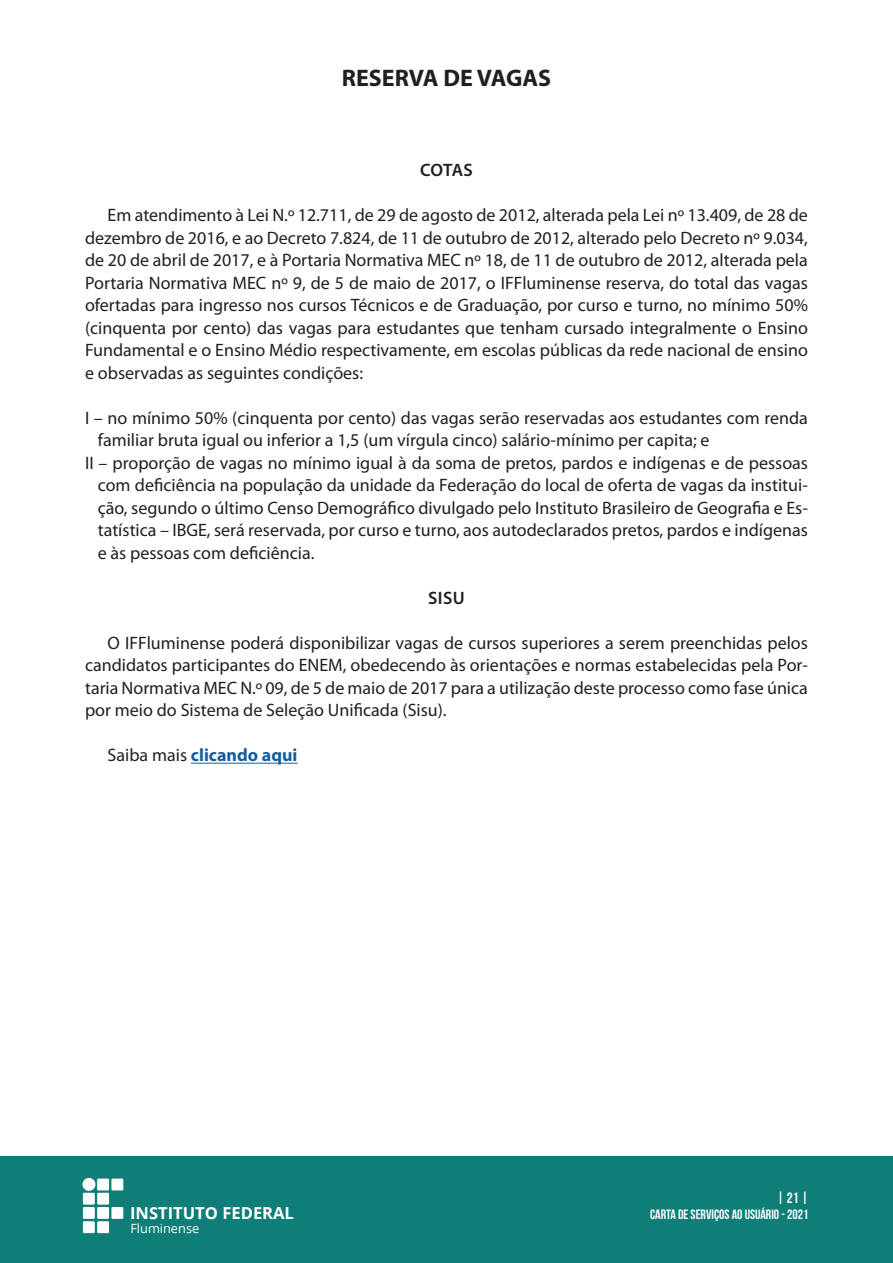
<style>
.page{position:relative;width:893px;height:1263px;background:#fff}
.page>*{position:absolute;margin:0;border:0;box-sizing:border-box;transform-origin:0 0}
.Título{font:700 24px "Myriad Pro";color:#231f20}
.Artigos{font:18px/22.5px "Myriad Pro";color:#231f20;text-align:justify}
.t1{font:700 18px "Myriad Pro";color:#175d9e}
.Entretítulo{font:600 18px "Myriad Pro";letter-spacing:.02em;color:#231f20}
.t2{font:700 16.5px "Open Sans";color:#fff}
.t3{font:700 15px "Bebas Neue";color:#fff}
.t4{font:700 13.5px "Bebas Neue";color:#fff}
.t5{font:12.75px "Open Sans";color:#fff}
.s1{font-weight:400;color:#231f20}
</style>
<div class="page">
<div style="left:0;top:1157px;width:893px;height:106px;background:#0f7d78"></div>
<div style="left:97px;top:1178px;width:12px;height:12px;background:#fff"></div>
<div style="left:111px;top:1178px;width:12px;height:12px;background:#fff"></div>
<div style="left:111px;top:1207px;width:12px;height:12px;background:#fff"></div>
<div style="left:83px;top:1193px;width:12px;height:11px;background:#fff"></div>
<div style="left:97px;top:1193px;width:12px;height:11px;background:#fff"></div>
<div style="left:83px;top:1207px;width:12px;height:12px;background:#fff"></div>
<div style="left:97px;top:1207px;width:12px;height:12px;background:#fff"></div>
<div style="left:83px;top:1221px;width:12px;height:12px;background:#fff"></div>
<div style="left:97px;top:1221px;width:12px;height:12px;background:#fff"></div>
<div style="left:82px;top:1178px;width:13px;height:13px;background:#fff;border-radius:50%"></div>
<hr style="left:191px;top:763px;width:107px;height:1px;background:#175d9e">
<p class="Título" style="left:342px;top:63px;width:211px">RESERVA DE VAGAS</p>
<p class="Entretítulo" style="left:420px;top:160px;width:54px">COTAS</p>
<p class="Artigos" style="left:85px;top:204px;width:724px;text-indent:22px">Em atendimento à Lei N.º 12.711, de 29 de agosto de 2012, alterada pela Lei nº 13.409, de 28 de dezembro de 2016, e ao Decreto 7.824, de 11 de outubro de 2012, alterado pelo Decreto nº 9.034, de 20 de abril de 2017, e à Portaria Normativa MEC nº 18, de 11 de outubro de 2012, alterada pela Portaria Normativa MEC nº 9, de 5 de maio de 2017, o IFFluminense reserva, do total das vagas ofertadas para ingresso nos cursos Técnicos e de Graduação, por curso e turno, no mínimo 50% (cinquenta por cento) das vagas para estudantes que tenham cursado integralmente o Ensino Fundamental e o Ensino Médio respectivamente, em escolas públicas da rede nacional de ensino e observadas as seguintes condições:</p>
<p class="Artigos" style="left:98px;top:406px;width:712px;text-indent:-13px">I – no mínimo 50% (cinquenta por cento) das vagas serão reservadas aos estudantes com renda familiar bruta igual ou inferior a 1,5 (um vírgula cinco) salário-mínimo per capita; e</p>
<p class="Artigos" style="left:98px;top:451px;width:712px;text-indent:-13px">II – proporção de vagas no mínimo igual à da soma de pretos, pardos e indígenas e de pessoas com deficiência na população da unidade da Federação do local de oferta de vagas da institui&shy;ção, segundo o último Censo Demográfico divulgado pelo Instituto Brasileiro de Geografia e Es&shy;tatística – IBGE, será reservada, por curso e turno, aos autodeclarados pretos, pardos e indígenas e às pessoas com deficiência.</p>
<p class="Entretítulo" style="left:428px;top:588px;width:38px">SISU</p>
<p class="Artigos" style="left:85px;top:631px;width:724px;text-indent:22px">O IFFluminense poderá disponibilizar vagas de cursos superiores a serem preenchidas pelos candidatos participantes do ENEM, obedecendo às orientações e normas estabelecidas pela Por&shy;taria Normativa MEC N.º 09, de 5 de maio de 2017 para a utilização deste processo como fase única por meio do Sistema de Seleção Unificada (Sisu).</p>
<p class="t1" style="left:108px;top:743px;width:192px"><span class="s1">Saiba mais</span> clicando aqui</p>
<p class="t2" style="left:130px;top:1201px;width:165px">INSTITUTO FEDERAL</p>
<p class="t5" style="left:130px;top:1220px;width:70px">Fluminense</p>
<p class="t3" style="left:777px;top:1189px;width:33px">| 21 |</p>
<p class="t4" style="left:650px;top:1207px;width:160px">CARTA DE SERVIÇOS AO USUÁRIO - 2021</p>
</div>
